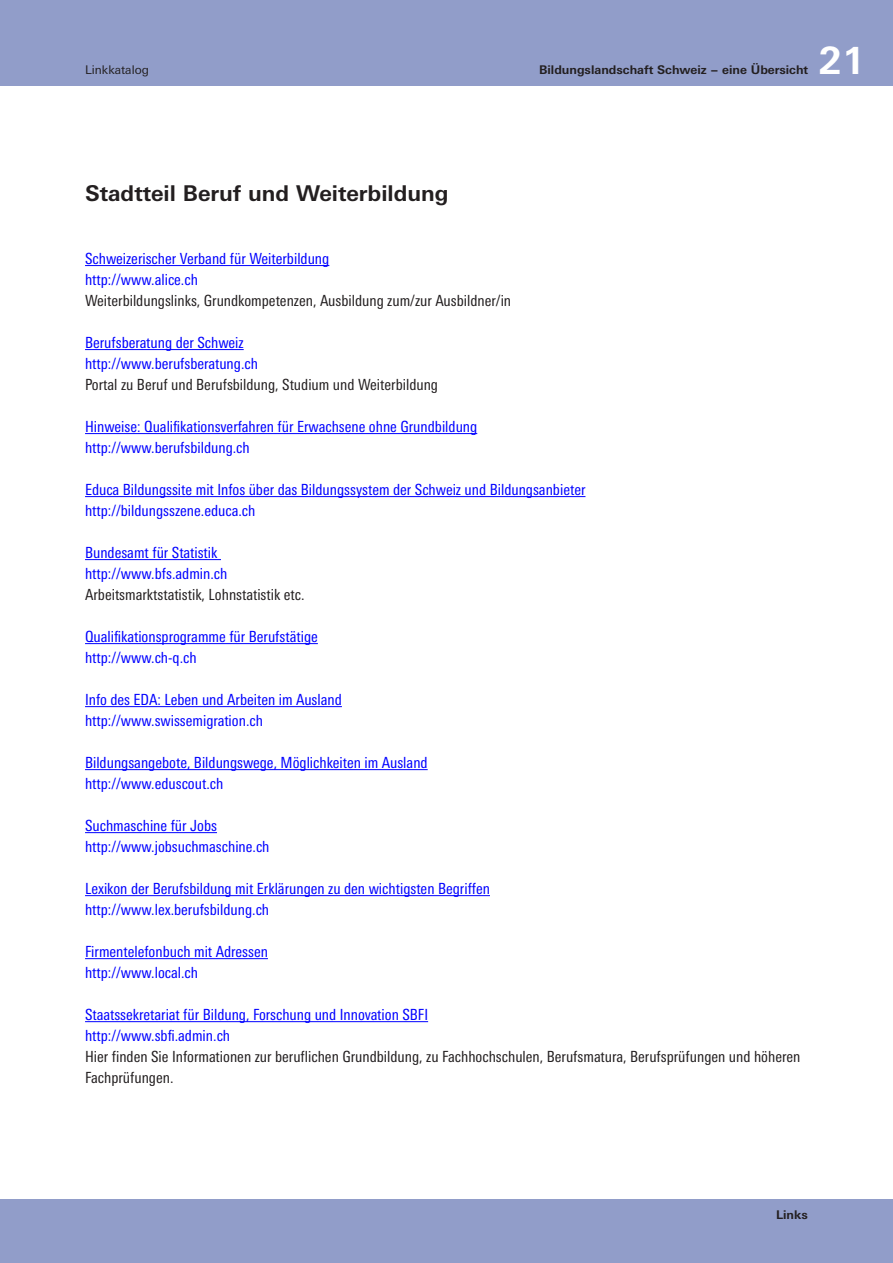
<style>
.page{position:relative;width:893px;height:1263px;background:#fff}
.page>*{position:absolute;margin:0;border:0;box-sizing:border-box;transform-origin:0 0}
.t1{font:700 37.5px "LT Univers Basic";color:#fff}
.t2{font:700 21.75px "LT Univers Basic";color:#231f20}
.t3{font:condensed 15.3px/21px "LT Univers";color:#00f}
.t4{font:condensed 15.3px/21px "LT Univers";color:#231f20}
.t5{font:700 12px "LT Univers Basic";color:#231f20}
.t6{font:12px "LT Univers Basic";color:#231f20}
</style>
<div class="page">
<div style="left:0;top:1199px;width:893px;height:64px;background:#919dc9"></div>
<div style="left:0;top:0;width:893px;height:85px;background:#919dc9"></div>
<hr style="left:85px;top:265px;width:244px;height:1px;background:#00f">
<hr style="left:85px;top:349px;width:159px;height:1px;background:#00f">
<hr style="left:85px;top:433px;width:392px;height:1px;background:#00f">
<hr style="left:85px;top:496px;width:500px;height:1px;background:#00f">
<hr style="left:85px;top:559px;width:136px;height:1px;background:#00f">
<hr style="left:85px;top:643px;width:233px;height:1px;background:#00f">
<hr style="left:85px;top:706px;width:257px;height:1px;background:#00f">
<hr style="left:85px;top:769px;width:343px;height:1px;background:#00f">
<hr style="left:85px;top:832px;width:132px;height:1px;background:#00f">
<hr style="left:85px;top:895px;width:405px;height:1px;background:#00f">
<hr style="left:85px;top:958px;width:183px;height:1px;background:#00f">
<hr style="left:85px;top:1021px;width:343px;height:1px;background:#00f">
<p class="t6" style="left:85px;top:63px;width:65px">Linkkatalog</p>
<p class="t5" style="left:539px;top:63px;width:271px">Bildungslandschaft Schweiz − eine Übersicht</p>
<h1 class="t1" style="left:819px;top:38px;width:49px">21</h1>
<h2 class="t2" style="left:85px;top:180px;width:365px">Stadtteil Beruf und Weiterbildung</h2>
<p class="t3" style="left:85px;top:248px;width:246px">Schweizerischer Verband für Weiterbildung http://www.alice.ch</p>
<p class="t4" style="left:85px;top:290px;width:428px">Weiterbildungslinks, Grundkompetenzen, Ausbildung zum/zur Ausbildner/in</p>
<p class="t3" style="left:85px;top:332px;width:174px">Berufsberatung der Schweiz http://www.berufsberatung.ch</p>
<p class="t4" style="left:85px;top:374px;width:354px">Portal zu Beruf und Berufsbildung, Studium und Weiterbildung</p>
<p class="t3" style="left:85px;top:416px;width:394px">Hinweise: Qualifikationsverfahren für Erwachsene ohne Grundbildung http://www.berufsbildung.ch</p>
<p class="t3" style="left:85px;top:479px;width:502px">Educa Bildungssite mit Infos über das Bildungssystem der Schweiz und Bildungsanbieter http://bildungsszene.educa.ch</p>
<p class="t3" style="left:85px;top:542px;width:144px">Bundesamt für Statistik http://www.bfs.admin.ch</p>
<p class="t4" style="left:85px;top:584px;width:221px">Arbeitsmarktstatistik, Lohnstatistik etc.</p>
<p class="t3" style="left:85px;top:626px;width:234px">Qualifikationsprogramme für Berufstätige http://www.ch-q.ch</p>
<p class="t3" style="left:85px;top:689px;width:258px">Info des EDA: Leben und Arbeiten im Ausland http://www.swissemigration.ch</p>
<p class="t3" style="left:85px;top:752px;width:344px">Bildungsangebote, Bildungswege, Möglichkeiten im Ausland http://www.eduscout.ch</p>
<p class="t3" style="left:85px;top:815px;width:186px">Suchmaschine für Jobs http://www.jobsuchmaschine.ch</p>
<p class="t3" style="left:85px;top:878px;width:406px">Lexikon der Berufsbildung mit Erklärungen zu den wichtigsten Begriffen http://www.lex.berufsbildung.ch</p>
<p class="t3" style="left:85px;top:941px;width:184px">Firmentelefonbuch mit Adressen http://www.local.ch</p>
<p class="t3" style="left:85px;top:1004px;width:345px">Staatssekretariat für Bildung, Forschung und Innovation SBFI http://www.sbfi.admin.ch</p>
<p class="t4" style="left:85px;top:1046px;width:717px">Hier finden Sie Informationen zur beruflichen Grundbildung, zu Fachhochschulen, Berufsmatura, Berufsprüfungen und höheren<br>Fachprüfungen.</p>
<p class="t5" style="left:776px;top:1207px;width:33px">Links</p>
</div>
